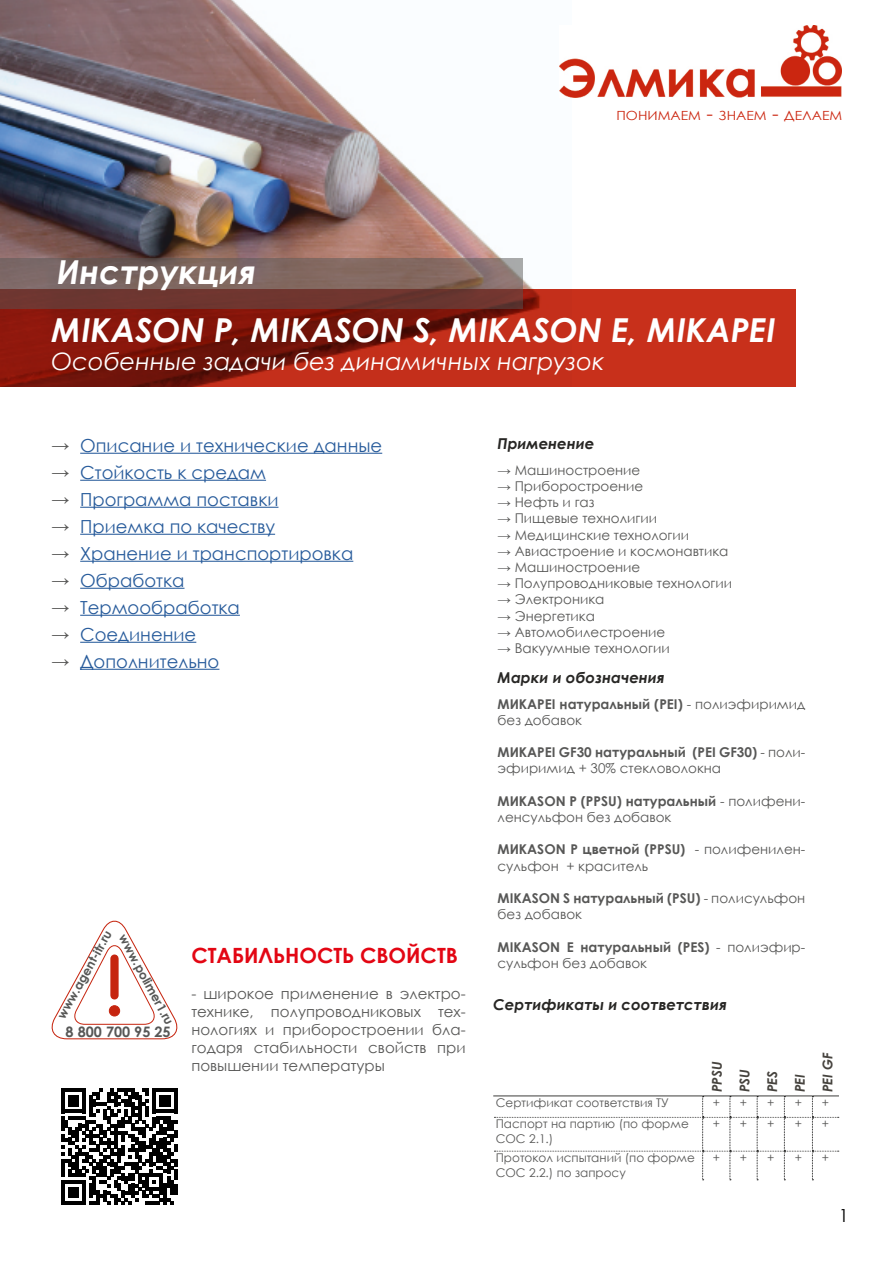
<style>
.page{position:relative;width:893px;height:1263px;background:#fff}
.page>*{position:absolute;margin:0;border:0;box-sizing:border-box;transform-origin:0 0}
.t1{font:italic 700 33px "Century Gothic";color:#fff}
.t2{font:italic 24px "Century Gothic";color:#fff}
.t3{font:700 21px "Century Gothic";color:#e30613}
.t4{font:18px/27px "Century Gothic";color:#275b9b}
.t5{font:18px/27px "Arial";color:#575756;text-align:justify}
.t6{font:18px "Century Gothic";color:#000}
.t7{font:15px/18px "Century Gothic";color:#575756;text-align:justify}
.t8{font:italic 700 15px "Century Gothic";color:#272624}
.t9{font:700 14.4px "Century Gothic";color:#575756}
.t10{font:13.5px/16.2px "Century Gothic";color:#575756}
.t11{font:700 13.5px/16.2px "Century Gothic";color:#575756}
.t12{font:italic 700 13.5px/27.6px "Century Gothic";letter-spacing:.005em;color:#46433e}
.t13{font:12.6px "Century Gothic";color:#cb2610;scale:1.1 1}
.t14{font:700 12.3px "Century Gothic";color:#575756}
.t15{font:12px/14.4px "Century Gothic";color:#575756}
.s1{font-size:18px}
.s2{font-weight:400}
.s3{font-weight:700}
</style>
<div class="page">
<img style="left:0;top:0;width:560px;height:289px">
<img style="left:560px;top:26px;width:281px;height:72px">
<hr style="left:80px;top:480px;width:186px;height:1px;background:#275b9b">
<hr style="left:80px;top:507px;width:198px;height:1px;background:#275b9b">
<hr style="left:80px;top:534px;width:195px;height:1px;background:#275b9b">
<hr style="left:80px;top:561px;width:273px;height:1px;background:#275b9b">
<hr style="left:80px;top:588px;width:104px;height:1px;background:#275b9b">
<hr style="left:80px;top:615px;width:160px;height:1px;background:#275b9b">
<hr style="left:80px;top:642px;width:116px;height:1px;background:#275b9b">
<hr style="left:80px;top:669px;width:139px;height:1px;background:#275b9b">
<svg style="left:0;top:289px;width:795px;height:98px;background:#a42313"></svg>
<svg style="left:0;top:258px;width:523px;height:50px;background:#78554f"></svg>
<svg style="left:61px;top:1088px;width:116px;height:117px"></svg>
<svg style="left:51px;top:920px;width:127px;height:120px"></svg>
<div style="left:110px;top:958px;width:9px;height:37px;background:#c6250f"></div>
<div style="left:109px;top:1006px;width:11px;height:10px;background:#c6250f;border-radius:50%"></div>
<div style="left:109px;top:1005px;width:11px;height:11px;border:1px solid #c6250f;border-radius:50%"></div>
<hr style="left:493px;top:1095px;width:210px;height:1px;background:#3c3c3b">
<svg style="left:494px;top:1095px;width:345px;height:85px"></svg>
<hr style="left:80px;top:453px;width:302px;height:1px;background:#275b9b">
<h1 class="t1" style="left:57px;top:247px;width:200px">Инструкция</h1>
<p class="t13" style="left:616px;top:106px;width:207px">понимаем <span class="s1">-</span> знаем <span class="s1">-</span> делаем</p>
<h1 class="t1" style="left:52px;top:304px;width:726px">MIKASON P, MIKASON S, MIKASON E, MIKAPEI</h1>
<h2 class="t2" style="left:52px;top:345px;width:554px">Особенные задачи без динамичных нагрузок</h2>
<h3 class="t4" style="left:80px;top:431px;width:304px">Описание и технические данные</h3>
<h3 class="t5" style="left:52px;top:431px;width:19px">→ → → → → → → → →</h3>
<p class="t8" style="left:497px;top:432px;width:98px">Применение</p>
<p class="t8" style="left:497px;top:666px;width:169px">Марки и обозначения</p>
<p class="t10" style="left:497px;top:461px;width:144px">→ Машиностроение</p>
<p class="t10" style="left:497px;top:478px;width:147px">→ Приборостроение</p>
<p class="t10" style="left:497px;top:494px;width:98px">→ Нефть и газ</p>
<p class="t10" style="left:497px;top:510px;width:161px">→ Пищевые технолигии</p>
<p class="t10" style="left:497px;top:526px;width:193px">→ Медицинские технологии</p>
<p class="t10" style="left:497px;top:542px;width:232px">→ Авиастроение и космонавтика</p>
<p class="t10" style="left:497px;top:559px;width:144px">→ Машиностроение</p>
<p class="t10" style="left:497px;top:575px;width:236px">→ Полупроводниковые технологии</p>
<p class="t10" style="left:497px;top:591px;width:108px">→ Электроника</p>
<p class="t10" style="left:497px;top:607px;width:99px">→ Энергетика</p>
<p class="t10" style="left:497px;top:623px;width:169px">→ Автомобилестроение</p>
<p class="t10" style="left:497px;top:640px;width:174px">→ Вакуумные технологии</p>
<h3 class="t4" style="left:80px;top:458px;width:275px">Стойкость к средам<br>Программа поставки<br>Приемка по качеству<br>Хранение и транспортировка<br>Обработка<br>Термообработка<br>Соединение<br>Дополнительно</h3>
<p class="t14" style="left:52px;top:1013px;width:101px;rotate:-61deg">www.agent-itr.ru</p>
<p class="t14" style="left:130px;top:931px;width:102px;rotate:61deg">www.polimer1.ru</p>
<p class="t9" style="left:66px;top:1020px;width:106px">8 800 700 95 25</p>
<h3 class="t3" style="left:191px;top:939px;width:268px">СТАБИЛЬНОСТЬ СВОЙСТВ</h3>
<p class="t7" style="left:191px;top:984px;width:276px">- широкое применение в электро&shy;технике, полупроводниковых тех&shy;нологиях и приборостроении бла&shy;годаря стабильности свойств при повышении температуры</p>
<p class="t11" style="left:497px;top:695px;width:309px">МИКАPEI натуральный (РЕI) <span class="s2">- полиэфиримид без добавок</span></p>
<p class="t11" style="left:497px;top:743px;width:309px">МИКАPEI GF30 натуральный (PEI GF30) <span class="s2">- поли&shy;эфиримид + 30% стекловолокна</span></p>
<p class="t10" style="left:497px;top:792px;width:309px"><span class="s3">МИКАSON P (PPSU) натуральный</span> - полифени&shy;ленсульфон без добавок</p>
<p class="t10" style="left:497px;top:841px;width:309px"><span class="s3">МИКАSON P цветной (PPSU)</span> - полифенилен&shy;сульфон + краситель</p>
<p class="t11" style="left:497px;top:889px;width:309px">MIKASON S натуральный (PSU) <span class="s2">- полисульфон без добавок</span></p>
<p class="t10" style="left:497px;top:938px;width:309px"><span class="s3">MIKASON E натуральный (PES)</span> - полиэфир&shy;сульфон без добавок</p>
<p class="t8" style="left:493px;top:993px;width:235px">Сертификаты и соответствия</p>
<p class="t12" style="left:702px;top:1092px;width:42px;rotate:-90deg">PPSU<br>PSU<br>PES<br>PEI<br>PEI GF</p>
<p class="t15" style="left:496px;top:1095px;width:175px">Сертификат соответствия ТУ</p>
<p class="t15" style="left:713px;top:1095px;width:9px">+</p>
<p class="t15" style="left:740px;top:1095px;width:9px">+</p>
<p class="t15" style="left:767px;top:1095px;width:9px">+</p>
<p class="t15" style="left:795px;top:1095px;width:9px">+</p>
<p class="t15" style="left:822px;top:1095px;width:9px">+</p>
<p class="t15" style="left:496px;top:1117px;width:195px">Паспорт на партию (по форме<br>СОС 2.1.)</p>
<p class="t15" style="left:713px;top:1117px;width:9px">+</p>
<p class="t15" style="left:740px;top:1117px;width:9px">+</p>
<p class="t15" style="left:767px;top:1117px;width:9px">+</p>
<p class="t15" style="left:795px;top:1117px;width:9px">+</p>
<p class="t15" style="left:822px;top:1117px;width:9px">+</p>
<p class="t15" style="left:496px;top:1150px;width:201px">Протокол испытаний (по форме<br>СОС 2.2.) по запросу</p>
<p class="t15" style="left:713px;top:1150px;width:9px">+</p>
<p class="t15" style="left:740px;top:1150px;width:9px">+</p>
<p class="t15" style="left:767px;top:1150px;width:9px">+</p>
<p class="t15" style="left:795px;top:1150px;width:9px">+</p>
<p class="t15" style="left:822px;top:1150px;width:9px">+</p>
<h3 class="t6" style="left:839px;top:1203px;width:11px">1</h3>
</div>
